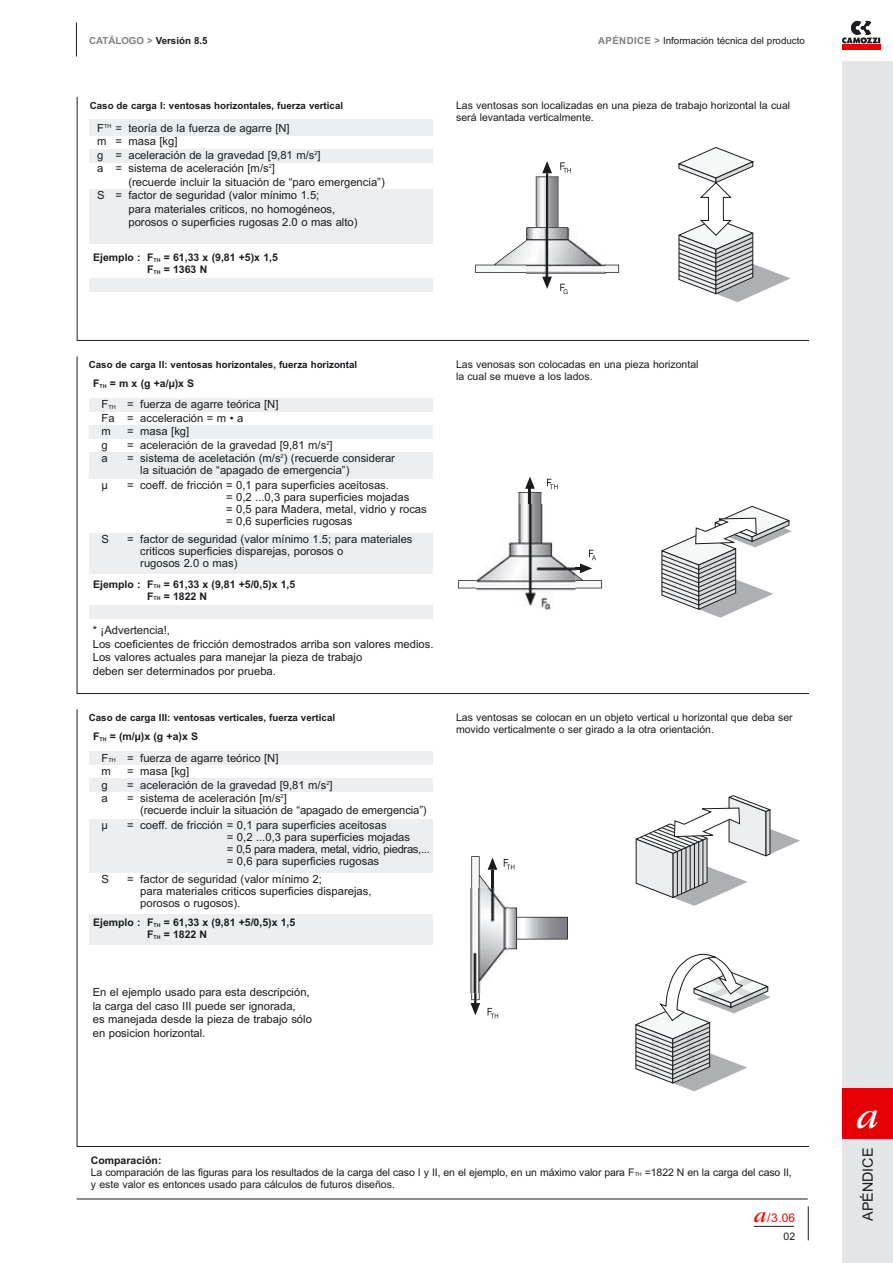
<style>
.page{position:relative;width:893px;height:1263px;background:#fff}
.page>*{position:absolute;margin:0;border:0;box-sizing:border-box;transform-origin:0 0}
.t1{font:italic 37.5px "ITC Garamond Std";color:#fff}
.t2{font:14.25px "Arial";color:#1b1c20}
.t3{font:12px "Arial";color:#e60005}
.t4{font:11.25px/13.5px "Arial";color:#1b1c20}
.t5{font:10.5px/12px "Arial";color:#1b1c20}
.t6{font:700 10.5px/12px "Arial";color:#1b1c20}
.t7{font:700 9.75px "Arial";color:#1b1c20}
.t8{font:9.75px "Arial";color:#1b1c20}
.s1{color:#818084}
.s2{font-weight:700;color:#818084}
.s3{font-size:5.25px}
.s4{font-size:5.7px}
.s5{font-weight:700}
.s6{font-family:"ITC Garamond Std";font-style:italic;font-size:21px}
</style>
<div class="page">
<hr style="left:76px;top:23px;width:1px;height:33px;background:#1b1c20">
<hr style="left:808px;top:1206px;width:1px;height:34px;background:#1b1c20">
<hr style="left:754px;top:1226px;width:40px;height:1px;background:#1b1c20">
<hr style="left:77px;top:97px;width:1px;height:244px;background:#1b1c20">
<svg style="left:678px;top:147px;width:113px;height:155px"></svg>
<svg style="left:475px;top:161px;width:144px;height:133px"></svg>
<div style="left:90px;top:119px;width:343px;height:17px;background:#edeeef"></div>
<div style="left:90px;top:150px;width:343px;height:13px;background:#edeeef"></div>
<div style="left:90px;top:190px;width:343px;height:54px;background:#edeeef"></div>
<hr style="left:77px;top:340px;width:732px;height:1px;background:#1b1c20">
<div style="left:90px;top:278px;width:343px;height:14px;background:#edeeef"></div>
<hr style="left:77px;top:356px;width:1px;height:337px;background:#1b1c20">
<hr style="left:77px;top:709px;width:1px;height:437px;background:#1b1c20">
<img style="left:476px;top:504px;width:100px;height:106px">
<svg style="left:519px;top:477px;width:22px;height:27px"></svg>
<svg style="left:547px;top:479px;width:11px;height:10px"></svg>
<svg style="left:458px;top:550px;width:144px;height:38px"></svg>
<svg style="left:661px;top:505px;width:131px;height:113px"></svg>
<div style="left:90px;top:398px;width:343px;height:13px;background:#edeeef"></div>
<div style="left:90px;top:425px;width:343px;height:13px;background:#edeeef"></div>
<div style="left:90px;top:605px;width:343px;height:13px;background:#edeeef"></div>
<div style="left:90px;top:452px;width:343px;height:27px;background:#edeeef"></div>
<div style="left:90px;top:533px;width:343px;height:41px;background:#edeeef"></div>
<hr style="left:77px;top:1199px;width:731px;height:1px;background:#1b1c20">
<img style="left:498px;top:896px;width:11px;height:63px">
<svg style="left:508px;top:907px;width:60px;height:42px"></svg>
<svg style="left:504px;top:859px;width:10px;height:10px"></svg>
<svg style="left:470px;top:856px;width:28px;height:162px"></svg>
<svg style="left:635px;top:795px;width:165px;height:111px"></svg>
<svg style="left:635px;top:954px;width:136px;height:137px"></svg>
<div style="left:90px;top:778px;width:343px;height:14px;background:#edeeef"></div>
<div style="left:90px;top:751px;width:343px;height:14px;background:#edeeef"></div>
<div style="left:90px;top:819px;width:343px;height:54px;background:#edeeef"></div>
<div style="left:90px;top:914px;width:343px;height:31px;background:#edeeef"></div>
<hr style="left:77px;top:693px;width:732px;height:1px;background:#1b1c20">
<hr style="left:77px;top:1146px;width:732px;height:1px;background:#1b1c20">
<div style="left:842px;top:62px;width:51px;height:1201px;background:#e3e5e6"></div>
<div style="left:842px;top:1089px;width:51px;height:50px;background:#e60005"></div>
<svg style="left:842px;top:21px;width:38px;height:23px"></svg>
<div style="left:842px;top:45px;width:38px;height:5px;background:#e60005"></div>
<p class="t7" style="left:89px;top:37px;width:120px"><span class="s1">CATÁLOGO &gt;</span> Versión 8.5</p>
<p class="t8" style="left:598px;top:37px;width:208px"><span class="s2">APÉNDICE &gt;</span> Información técnica del producto</p>
<p class="t7" style="left:90px;top:102px;width:255px">Caso de carga I: ventosas horizontales, fuerza vertical</p>
<p class="t4" style="left:97px;top:122px;width:225px">F<sup>TH</sup> = teoría de la fuerza de agarre [N]<br>m = masa [kg]<br>g = aceleración de la gravedad [9,81 m/s<sup>2</sup>] a = sistema de aceleración [m/s<sup>2</sup>]</p>
<p class="t4" style="left:128px;top:176px;width:258px">(recuerde incluir la situación de “paro emergencia”)</p>
<p class="t4" style="left:97px;top:190px;width:224px">S = factor de seguridad (valor mínimo 1.5;</p>
<p class="t4" style="left:128px;top:203px;width:208px">para materiales criticos, no homogéneos,</p>
<p class="t4" style="left:128px;top:217px;width:231px">porosos o superficies rugosas 2.0 o mas alto)</p>
<p class="t6" style="left:147px;top:252px;width:132px;text-indent:-54px">Ejemplo : F<span class="s3">TH</span> = 61,33 x (9,81 +5)x 1,5<br>F<span class="s3">TH</span> = 1363 N</p>
<p class="t5" style="left:456px;top:100px;width:336px">Las ventosas son localizadas en una pieza de trabajo horizontal la cual será levantada verticalmente.</p>
<p class="t7" style="left:89px;top:361px;width:270px">Caso de carga II: ventosas horizontales, fuerza horizontal</p>
<p class="t4" style="left:102px;top:399px;width:178px">F<span class="s4">TH</span> = fuerza de agarre teórica [N]<br>Fa = acceleración = m • a<br>m</p>
<p class="t6" style="left:93px;top:379px;width:103px">F<span class="s3">TH</span> = m x (g +a/µ)x S</p>
<p class="t4" style="left:127px;top:426px;width:64px">= masa [kg]</p>
<p class="t4" style="left:102px;top:439px;width:8px">g</p>
<p class="t4" style="left:127px;top:439px;width:207px">= aceleración de la gravedad [9,81 m/s<sup>2</sup>]</p>
<p class="t4" style="left:102px;top:453px;width:8px">a</p>
<p class="t4" style="left:140px;top:453px;width:256px;line-height:12px;text-indent:-13px">= sistema de aceletación (m/s<sup>2</sup>) (recuerde considerar la situación de “apagado de emergencia”)</p>
<p class="t4" style="left:102px;top:480px;width:8px">µ</p>
<p class="t4" style="left:226px;top:480px;width:202px;line-height:12px;text-indent:-99px">= coeff. de fricción = 0,1 para superficies aceitosas.<br>= 0,2 ...0,3 para superficies mojadas<br>= 0,5 para Madera, metal, vidrio y rocas = 0,6 superficies rugosas</p>
<p class="t4" style="left:102px;top:534px;width:9px">S</p>
<p class="t4" style="left:140px;top:534px;width:274px;line-height:12px;text-indent:-13px">= factor de seguridad (valor mínimo 1.5; para materiales criticos superficies disparejas, porosos o<br>rugosos 2.0 o mas)</p>
<p class="t6" style="left:147px;top:579px;width:150px;text-indent:-54px">Ejemplo : F<span class="s3">TH</span> = 61,33 x (9,81 +5/0,5)x 1,5<br>F<span class="s3">TH</span> = 1822 N</p>
<p class="t4" style="left:93px;top:625px;width:342px">* ¡Advertencia!,<br>Los coeficientes de fricción demostrados arriba son valores medios.<br>Los valores actuales para manejar la pieza de trabajo<br>deben ser determinados por prueba.</p>
<p class="t7" style="left:89px;top:713px;width:248px">Caso de carga III: ventosas verticales, fuerza vertical</p>
<p class="t6" style="left:93px;top:731px;width:106px">F<span class="s3">TH</span> = (m/µ)x (g +a)x S</p>
<p class="t4" style="left:102px;top:752px;width:178px">F<span class="s4">TH</span> = fuerza de agarre teórico [N] m</p>
<p class="t4" style="left:127px;top:765px;width:64px">= masa [kg]</p>
<p class="t4" style="left:102px;top:779px;width:8px">g</p>
<p class="t4" style="left:127px;top:779px;width:207px">= aceleración de la gravedad [9,81 m/s<sup>2</sup>]</p>
<p class="t4" style="left:102px;top:792px;width:8px">a</p>
<p class="t4" style="left:140px;top:793px;width:288px;line-height:12px;text-indent:-13px">= sistema de aceleración [m/s<sup>2</sup>]<br>(recuerde incluir la situación de “apagado de emergencia”)</p>
<p class="t4" style="left:102px;top:819px;width:8px">µ</p>
<p class="t4" style="left:227px;top:820px;width:204px;line-height:12px;text-indent:-100px">= coeff. de fricción = 0,1 para superficies aceitosas<br>= 0,2 ...0,3 para superficies mojadas<br>= 0,5 para madera, metal, vidrio, piedras,... = 0,6 para superficies rugosas</p>
<p class="t4" style="left:102px;top:873px;width:9px">S</p>
<p class="t4" style="left:140px;top:874px;width:233px;line-height:12px;text-indent:-13px">= factor de seguridad (valor mínimo 2;<br>para materiales criticos superficies disparejas, porosos o rugosos).</p>
<p class="t6" style="left:147px;top:917px;width:150px;text-indent:-54px">Ejemplo : F<span class="s3">TH</span> = 61,33 x (9,81 +5/0,5)x 1,5<br>F<span class="s3">TH</span> = 1822 N</p>
<p class="t4" style="left:93px;top:987px;width:221px">En el ejemplo usado para esta descripción, la carga del caso III puede ser ignorada,<br>es manejada desde la pieza de trabajo sólo en posicion horizontal.</p>
<p class="t5" style="left:456px;top:359px;width:244px">Las venosas son colocadas en una pieza horizontal la cual se mueve a los lados.</p>
<p class="t5" style="left:456px;top:712px;width:338px">Las ventosas se colocan en un objeto vertical u horizontal que deba ser movido verticalmente o ser girado a la otra orientación.</p>
<p class="t5" style="left:91px;top:1155px;width:702px"><span class="s5">Comparación:<br></span>La comparación de las figuras para los resultados de la carga del caso I y II, en el ejemplo, en un máximo valor para F<span class="s3">TH</span> =1822 N en la carga del caso II, y este valor es entonces usado para cálculos de futuros diseños.</p>
<p class="t3" style="left:754px;top:1213px;width:43px"><span class="s6">a</span>/3.06</p>
<p class="t5" style="left:784px;top:1231px;width:13px">02</p>
<h1 class="t1" style="left:856px;top:1093px;width:24px">a</h1>
<p class="t2" style="left:862px;top:1220px;width:74px;rotate:-90deg">APÉNDICE</p>
</div>
